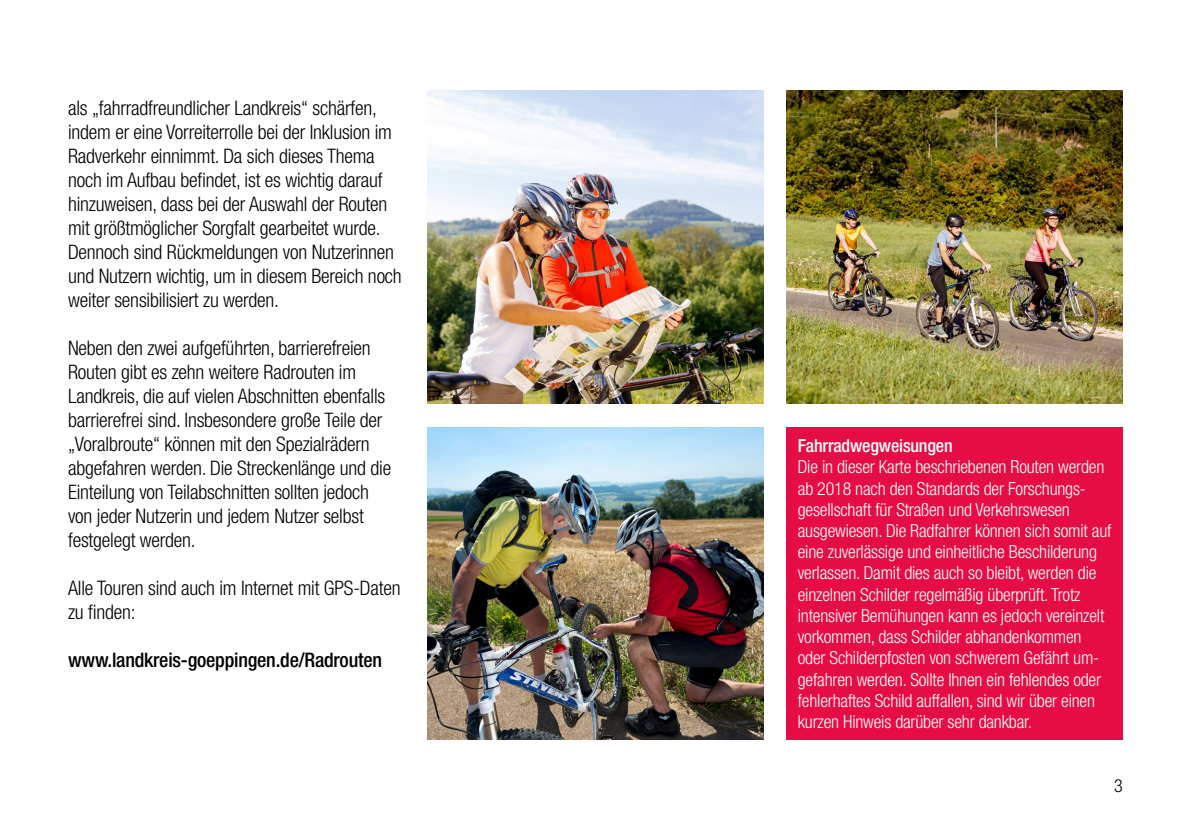
<style>
.page{position:relative;width:1191px;height:840px;background:#fff}
.page>*{position:absolute;margin:0;border:0;box-sizing:border-box;transform-origin:0 0}
.t1{font:300 condensed 20px/24px "Helvetica Neue";letter-spacing:-.01em;color:#000}
.t2{font:500 condensed 20px "Helvetica Neue";letter-spacing:-.01em;color:#000}
.t3{font:300 condensed 18px/21.2px "Helvetica Neue";letter-spacing:-.01em;color:#fff}
.t4{font:500 condensed 18px "Helvetica Neue";letter-spacing:-.01em;color:#fff}
.t5{font:300 condensed 18px "Helvetica Neue";color:#000}
</style>
<div class="page">
<img style="left:427px;top:91px;width:336px;height:312px">
<img style="left:786px;top:91px;width:337px;height:312px">
<img style="left:427px;top:427px;width:336px;height:312px">
<div style="left:786px;top:427px;width:337px;height:312px;background:#e50d44"></div>
<p class="t1" style="left:68px;top:95px;width:335px">als „fahrradfreundlicher Landkreis“ schärfen, indem er eine Vorreiterrolle bei der Inklusion im Radverkehr einnimmt. Da sich dieses Thema noch im Aufbau befindet, ist es wichtig darauf hinzuweisen, dass bei der Auswahl der Routen mit größtmöglicher Sorgfalt gearbeitet wurde.<br>Dennoch sind Rückmeldungen von Nutzerinnen und Nutzern wichtig, um in diesem Bereich noch weiter sensibilisiert zu werden.</p>
<p class="t1" style="left:68px;top:335px;width:325px">Neben den zwei aufgeführten, barrierefreien Routen gibt es zehn weitere Radrouten im Landkreis, die auf vielen Abschnitten ebenfalls barrierefrei sind. Insbesondere große Teile der „Voralbroute“ können mit den Spezialrädern abgefahren werden. Die Streckenlänge und die Einteilung von Teilabschnitten sollten jedoch von jeder Nutzerin und jedem Nutzer selbst festgelegt werden.</p>
<p class="t1" style="left:68px;top:575px;width:334px">Alle Touren sind auch im Internet mit GPS-Daten zu finden:</p>
<p class="t2" style="left:68px;top:648px;width:316px">www.landkreis-goeppingen.de/Radrouten</p>
<p class="t4" style="left:797px;top:434px;width:156px">Fahrradwegweisungen</p>
<p class="t3" style="left:797px;top:456px;width:315px">Die in dieser Karte beschriebenen Routen werden ab 2018 nach den Standards der Forschungs&shy;gesellschaft für Straßen und Verkehrswesen ausgewiesen. Die Radfahrer können sich somit auf eine zuverlässige und einheitliche Beschilderung verlassen. Damit dies auch so bleibt, werden die einzelnen Schilder regelmäßig überprüft. Trotz intensiver Bemühungen kann es jedoch vereinzelt vorkommen, dass Schilder abhandenkommen oder Schilderpfosten von schwerem Gefährt um&shy;gefahren werden. Sollte Ihnen ein fehlendes oder fehlerhaftes Schild auffallen, sind wir über einen kurzen Hinweis darüber sehr dankbar.</p>
<p class="t5" style="left:1114px;top:775px;width:10px">3</p>
</div>
